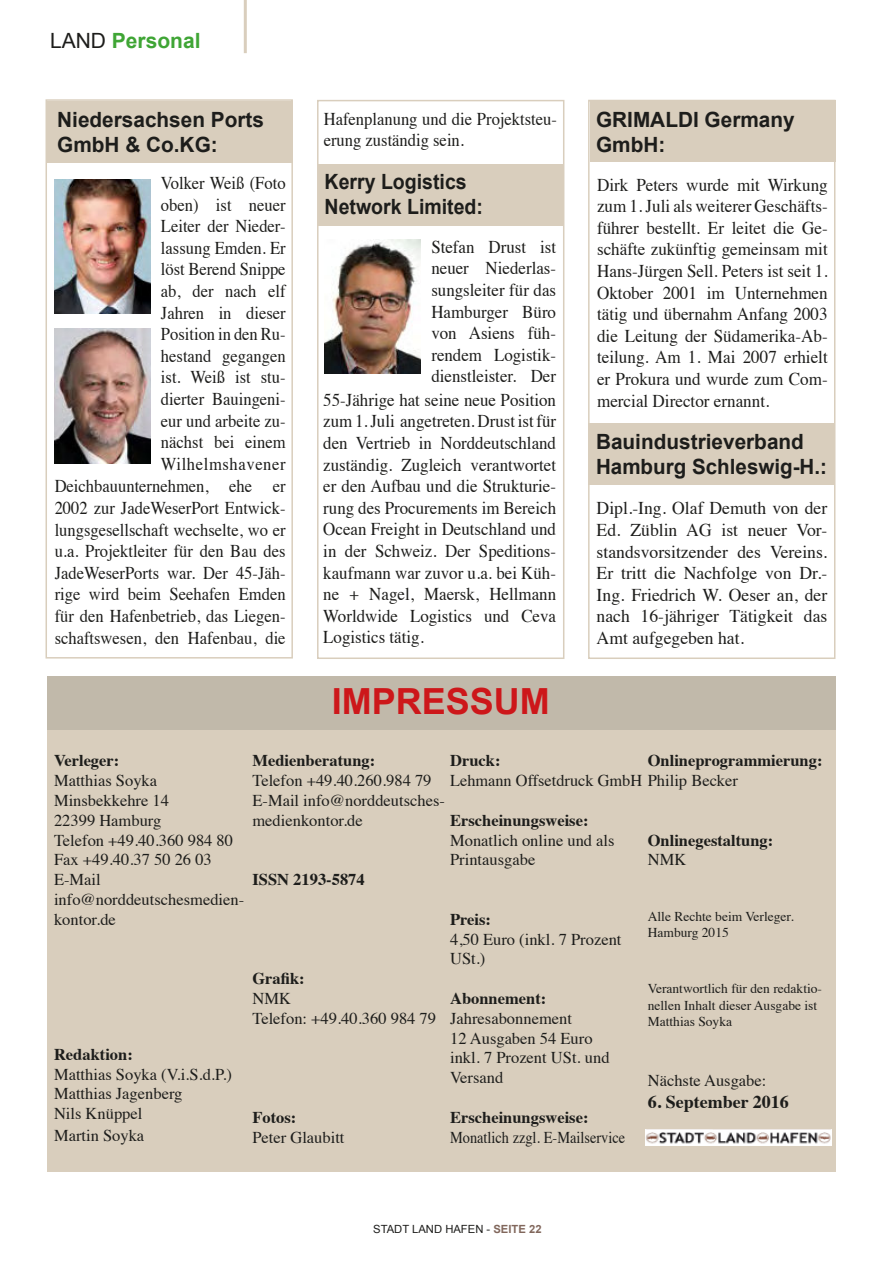
<style>
.page{position:relative;width:893px;height:1263px;background:#fff}
.page>*{position:absolute;margin:0;border:0;box-sizing:border-box;transform-origin:0 0}
.t1{font:700 36px "Arial";color:#cd171a}
.t2{font:700 21px/25.2px "Arial";color:#1d1d1b}
.t3{font:700 21px/25.2px "Arial";color:#1d1d1b;scale:.93 1}
.t4{font:700 21px "Arial";color:#3fa535}
.t5{font:18px/21.6px "Times";color:#1d1d1b;text-align:justify;scale:.92 1}
.t6{font:18px/21.6px "Times";color:#1d1d1b;text-align:justify;scale:.94 1}
.t7{font:18px/21.6px "Times";color:#1d1d1b;text-align:justify;scale:.95 1}
.t8{font:18px/21.6px "Times";color:#1d1d1b;text-align:justify}
.t9{font:700 18px "Times";color:#1d1d1b}
.t10{font:16.5px/19.8px "Times";color:#1d1d1b}
.t11{font:700 16.5px "Times";color:#1d1d1b}
.t12{font:16.5px "Times";color:#1d1d1b;scale:.87 1}
.t13{font:13.5px/16.5px "Times";color:#1d1d1b}
.t14{font:11.25px "Arial";color:#1d1d1b}
.s1{font-weight:400;color:#1d1d1b}
.s2{font-weight:700;color:#81675c}
</style>
<div class="page">
<div style="left:317px;top:100px;width:247px;height:559px;border:2px solid #d9cebd"></div>
<hr style="left:244px;top:0;width:3px;height:53px;background:#d9cebd">
<div style="left:47px;top:730px;width:788px;height:442px;background:#d9cebd"></div>
<div style="left:47px;top:676px;width:788px;height:53px;background:#c1b9aa"></div>
<img style="left:645px;top:1129px;width:187px;height:16px">
<div style="left:588px;top:100px;width:247px;height:559px;border:2px solid #d9cebd"></div>
<div style="left:46px;top:99px;width:247px;height:559px;border:2px solid #d9cebd"></div>
<img style="left:324px;top:239px;width:96px;height:135px">
<img style="left:55px;top:179px;width:96px;height:135px">
<div style="left:47px;top:101px;width:245px;height:61px;background:#d9cebd"></div>
<div style="left:319px;top:164px;width:245px;height:61px;background:#d9cebd"></div>
<div style="left:588px;top:423px;width:245px;height:62px;background:#d9cebd"></div>
<img style="left:55px;top:329px;width:96px;height:134px">
<div style="left:590px;top:101px;width:245px;height:61px;background:#d9cebd"></div>
<p class="t4" style="left:50px;top:33px;width:152px"><span class="s1">LAND</span> Personal</p>
<p class="t2" style="left:57px;top:108px;width:208px">Niedersachsen Ports<br>GmbH &amp; Co.KG:</p>
<p class="t5" style="left:161px;top:174px;width:137px">Volker Weiß (Foto oben) ist neuer Leiter der Nieder&shy;lassung Emden. Er löst Berend Snippe ab, der nach elf Jahren in dieser Position in den Ru&shy;hestand gegangen ist. Weiß ist stu&shy;dierter Bauingeni&shy;eur und arbeite zu&shy;nächst bei einem Wilhelmshavener</p>
<p class="t5" style="left:55px;top:477px;width:253px">Deichbauunternehmen, ehe er 2002 zur JadeWeserPort Entwick&shy;lungsgesellschaft wechselte, wo er u.a. Projektleiter für den Bau des JadeWeserPorts war. Der 45-Jäh&shy;rige wird beim Seehafen Emden für den Hafenbetrieb, das Liegen&shy;schaftswesen, den Hafenbau, die</p>
<p class="t5" style="left:324px;top:109px;width:255px">Hafenplanung und die Projektsteu&shy;erung zuständig sein.</p>
<p class="t2" style="left:596px;top:108px;width:200px">GRIMALDI Germany<br>GmbH:</p>
<p class="t3" style="left:325px;top:171px;width:172px">Kerry Logistics<br>Network Limited:</p>
<p class="t7" style="left:597px;top:175px;width:244px">Dirk Peters wurde mit Wirkung zum 1. Juli als weiterer Geschäfts&shy;führer bestellt. Er leitet die Ge&shy;schäfte zukünftig gemeinsam mit Hans-Jürgen Sell. Peters ist seit 1.<br>Oktober 2001 im Unternehmen tätig und übernahm Anfang 2003 die Leitung der Südamerika-Ab&shy;teilung. Am 1. Mai 2007 erhielt er Prokura und wurde zum Com&shy;mercial Director ernannt.</p>
<p class="t2" style="left:596px;top:431px;width:232px">Bauindustrieverband<br>Hamburg Schleswig-H.:</p>
<p class="t6" style="left:431px;top:237px;width:134px">Stefan Drust ist neuer Niederlas&shy;sungsleiter für das Hamburger Büro von Asiens füh&shy;rendem Logistik&shy;dienstleister. Der</p>
<p class="t6" style="left:323px;top:390px;width:249px">55-Jährige hat seine neue Position zum 1. Juli angetreten. Drust ist für den Vertrieb in Norddeutschland zuständig. Zugleich verantwortet er den Aufbau und die Strukturie&shy;rung des Procurements im Bereich Ocean Freight in Deutschland und in der Schweiz. Der Speditions&shy;kaufmann war zuvor u.a. bei Küh&shy;ne + Nagel, Maersk, Hellmann Worldwide Logistics und Ceva Logistics tätig.</p>
<p class="t8" style="left:597px;top:499px;width:232px">Dipl.-Ing. Olaf Demuth von der Ed. Züblin AG ist neuer Vor&shy;standsvorsitzender des Vereins.<br>Er tritt die Nachfolge von Dr.- Ing. Friedrich W. Oeser an, der nach 16-jähriger Tätigkeit das Amt aufgegeben hat.</p>
<h1 class="t1" style="left:332px;top:688px;width:220px">IMPRESSUM</h1>
<p class="t11" style="left:54px;top:755px;width:67px">Verleger:</p>
<p class="t10" style="left:54px;top:772px;width:192px">Matthias Soyka<br>Minsbekkehre 14<br>22399 Hamburg<br>Telefon +49.40.360 984 80<br>Fax +49.40.37 50 26 03<br>E-Mail info@norddeutschesmedien&shy;kontor.de</p>
<p class="t11" style="left:54px;top:1048px;width:80px">Redaktion:</p>
<p class="t10" style="left:54px;top:1065px;width:180px">Matthias Soyka (V.i.S.d.P.)<br>Matthias Jagenberg<br>Nils Knüppel</p>
<p class="t10" style="left:54px;top:1127px;width:92px">Martin Soyka</p>
<p class="t11" style="left:252px;top:755px;width:124px">Medienberatung:</p>
<p class="t10" style="left:252px;top:769px;width:194px">Telefon +49.40.260.984 79<br>E-Mail info@norddeutsches&shy;medienkontor.de</p>
<p class="t11" style="left:648px;top:755px;width:176px">Onlineprogrammierung:</p>
<p class="t11" style="left:450px;top:755px;width:52px">Druck:</p>
<p class="t10" style="left:450px;top:772px;width:289px">Lehmann Offsetdruck GmbH Philip Becker</p>
<p class="t11" style="left:450px;top:814px;width:140px">Erscheinungsweise:</p>
<p class="t10" style="left:450px;top:831px;width:166px">Monatlich online und als<br>Printausgabe</p>
<p class="t11" style="left:648px;top:834px;width:127px">Onlinegestaltung:</p>
<p class="t10" style="left:648px;top:851px;width:40px">NMK</p>
<p class="t11" style="left:252px;top:874px;width:114px">ISSN 2193-5874</p>
<p class="t11" style="left:252px;top:963px;width:54px">Grafik:</p>
<p class="t10" style="left:252px;top:990px;width:185px">NMK<br>Telefon: +49.40.360 984 79</p>
<p class="t11" style="left:252px;top:1111px;width:45px">Fotos:</p>
<p class="t10" style="left:252px;top:1128px;width:94px">Peter Glaubitt</p>
<p class="t11" style="left:450px;top:913px;width:42px">Preis:</p>
<p class="t10" style="left:450px;top:928px;width:173px">4,50 Euro (inkl. 7 Prozent<br>USt.)</p>
<p class="t11" style="left:450px;top:992px;width:98px">Abonnement:</p>
<p class="t10" style="left:450px;top:1010px;width:161px">Jahresabonnement<br>12 Ausgaben 54 Euro inkl. 7 Prozent USt. und<br>Versand</p>
<p class="t11" style="left:450px;top:1111px;width:140px">Erscheinungsweise:</p>
<p class="t12" style="left:450px;top:1130px;width:203px">Monatlich zzgl. E-Mailservice</p>
<p class="t13" style="left:648px;top:909px;width:147px">Alle Rechte beim Verleger.<br>Hamburg 2015</p>
<p class="t13" style="left:648px;top:982px;width:176px">Verantwortlich für den redaktio&shy;nellen Inhalt dieser Ausgabe ist<br>Matthias Soyka</p>
<p class="t10" style="left:648px;top:1072px;width:120px">Nächste Ausgabe:</p>
<p class="t9" style="left:648px;top:1095px;width:143px">6. September 2016</p>
<p class="t14" style="left:373px;top:1225px;width:170px">STADT LAND HAFEN - <span class="s2">SEITE 22</span></p>
</div>
